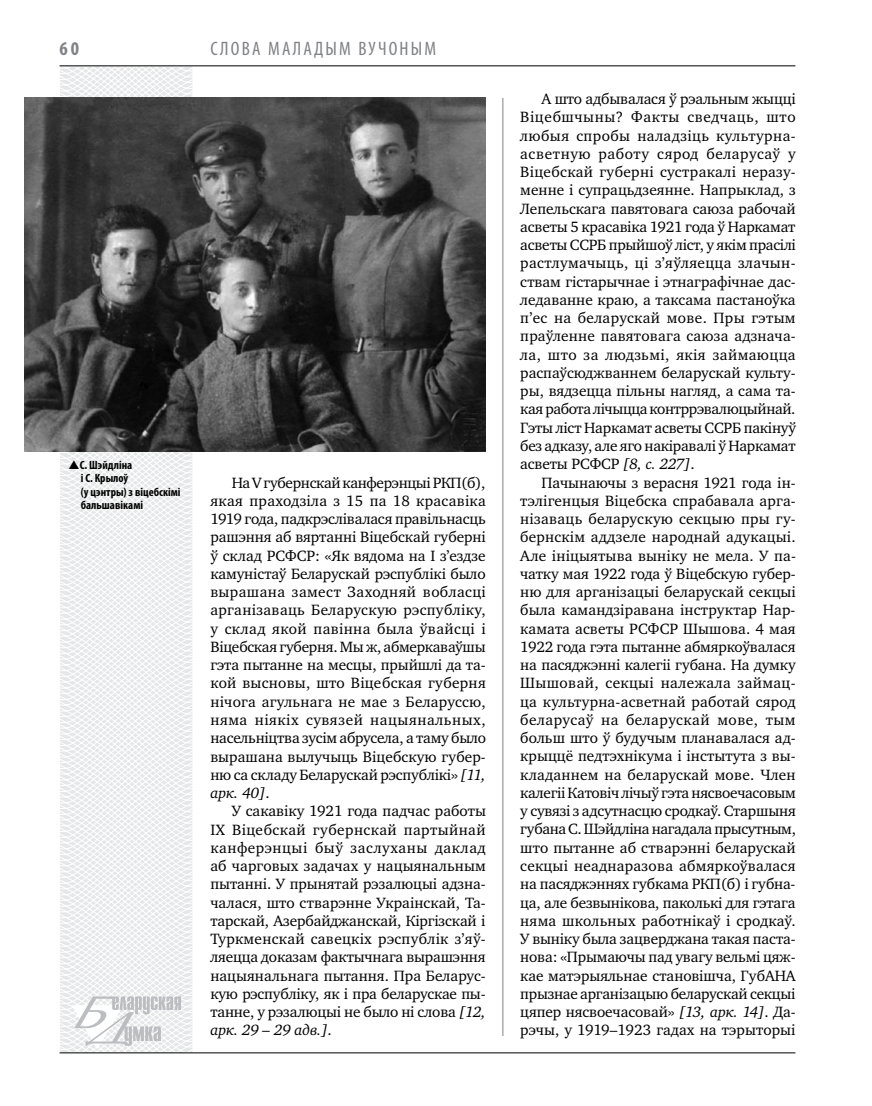
<style>
.page{position:relative;width:872px;height:1106px;background:#fff}
.page>*{position:absolute;margin:0;border:0;box-sizing:border-box;transform-origin:0 0}
.t1{font:condensed 19.5px "Myriad Pro";color:#808285}
.t2{font:700 condensed 19.5px "Myriad Pro";color:#808285}
.t3{font:15.3px/18.3px "Charter C";letter-spacing:-.01em;color:#000;text-align:justify}
.t4{font:700 condensed 12px/13.5px "Myriad Pro";color:#000}
.s1{font-style:italic}
</style>
<div class="page">
<svg style="left:24px;top:65px;width:227px;height:989px"></svg>
<hr style="left:502px;top:98px;width:1px;height:938px;background:#808285">
<hr style="left:60px;top:1052px;width:735px;height:1px;background:#000">
<svg style="left:71px;top:996px;width:110px;height:53px"></svg>
<hr style="left:60px;top:65px;width:735px;height:1px;background:#000">
<img style="left:24px;top:97px;width:461px;height:354px">
<svg style="left:69px;top:460px;width:10px;height:9px"></svg>
<p class="t2" style="left:60px;top:37px;width:21px">60</p>
<p class="t1" style="left:210px;top:37px;width:32px">Слова</p>
<p class="t1" style="left:268px;top:37px;width:168px">ма ладымву чоным</p>
<p class="t4" style="left:80px;top:458px;width:102px">С. Шэйдліна<br>і С. Крылоў<br>(у цэнтры) з віцебскімі бальшавікамі</p>
<p class="t3" style="left:210px;top:473px;width:277px;text-indent:21px">На V губернскай канферэнцыі РКП(б), якая праходзіла з 15 па 18 красавіка 1919 года, падкрэслівалася правільнасць рашэння аб вяртанні Віцебскай губерні ў склад РСФСР: «Як вядома на I з’ездзе камуністаў Беларускай рэспублікі было вырашана замест Заходняй вобласці арганізаваць Беларускую рэспубліку, у склад якой павінна была ўвайсці і Віцебская губерня. Мы ж, абмеркаваўшы гэта пытанне на месцы, прыйшлі да та&shy;кой высновы, што Віцебская губерня нічога агульнага не мае з Беларуссю, няма ніякіх сувязей нацыянальных, насельніцтва зусім абрусела, а таму было вырашана вылучыць Віцебскую губер&shy;ню са складу Беларускай рэспублікі» <span class="s1">[11, арк. 40]</span>.</p>
<p class="t3" style="left:210px;top:802px;width:277px;text-indent:21px">У сакавіку 1921 года падчас работы IX Віцебскай губернскай партыйнай канферэнцыі быў заслуханы даклад аб чарговых задачах у нацыянальным пытанні. У прынятай рэзалюцыі адзна&shy;чалася, што стварэнне Украінскай, Та&shy;тарскай, Азербайджанскай, Кіргізскай і Туркменскай савецкіх рэспублік з’яў&shy;ляецца доказам фактычнага вырашэння нацыянальнага пытання. Пра Беларус&shy;кую рэспубліку, як і пра беларускае пы&shy;танне, у рэзалюцыі не было ні слова <span class="s1">[12, арк. 29 – 29 адв.]</span>.</p>
<p class="t3" style="left:520px;top:90px;width:277px;text-indent:21px">А што адбывалася ў рэальным жыцці Віцебшчыны? Факты сведчаць, што любыя спробы наладзіць культурна&shy;асветную работу сярод беларусаў у Віцебскай губерні сустракалі неразу&shy;менне і супрацьдзеянне. Напрыклад, з Лепельскага павятовага саюза рабочай асветы 5 красавіка 1921 года ў Наркамат асветы ССРБ прыйшоў ліст, у якім прасілі растлумачыць, ці з’яўляецца злачын&shy;ствам гістарычнае і этнаграфічнае дас&shy;ледаванне краю, а таксама пастаноўка п’ес на беларускай мове. Пры гэтым праўленне павятовага саюза адзнача&shy;ла, што за людзьмі, якія займаюцца распаўсюджваннем беларускай культу&shy;ры, вядзецца пільны нагляд, а сама та&shy;кая работа лічыцца контррэвалюцыйнай.<br>Гэты ліст Наркамат асветы ССРБ пакінуў без адказу, але яго накіравалі ў Наркамат асветы РСФСР <span class="s1">[8, с. 227]</span>.</p>
<p class="t3" style="left:520px;top:473px;width:277px;text-indent:21px">Пачынаючы з верасня 1921 года ін&shy;тэлігенцыя Віцебска спрабавала арга&shy;нізаваць беларускую секцыю пры гу&shy;бернскім аддзеле народнай адукацыі.<br>Але ініцыятыва выніку не мела. У па&shy;чатку мая 1922 года ў Віцебскую губер&shy;ню для арганізацыі беларускай секцыі была камандзіравана інструктар Нар&shy;камата асветы РСФСР Шышова. 4 мая 1922 года гэта пытанне абмяркоўвалася на пасяджэнні калегіі губана. На думку Шышовай, секцыі належала займац&shy;ца культурна-асветнай работай сярод беларусаў на беларускай мове, тым больш што ў будучым планавалася ад&shy;крыццё педтэхнікума і інстытута з вы&shy;кладаннем на беларускай мове. Член калегіі Катовіч лічыў гэта нясвоечасовым у сувязі з адсутнасцю сродкаў. Старшыня губана С. Шэйдліна нагадала прысутным, што пытанне аб стварэнні беларускай секцыі неаднаразова абмяркоўвалася на пасяджэннях губкама РКП(б) і губна&shy;ца, але безвынікова, паколькі для гэтага няма школьных работнікаў і сродкаў.<br>У выніку была зацверджана такая паста&shy;нова: «Прымаючы пад увагу вельмі цяж&shy;кае матэрыяльнае становішча, ГубАНА прызнае арганізацыю беларускай секцыі цяпер нясвоечасовай» <span class="s1">[13, арк. 14]</span>. Да&shy;рэчы, у 1919–1923 гадах на тэрыторыі</p>
</div>
